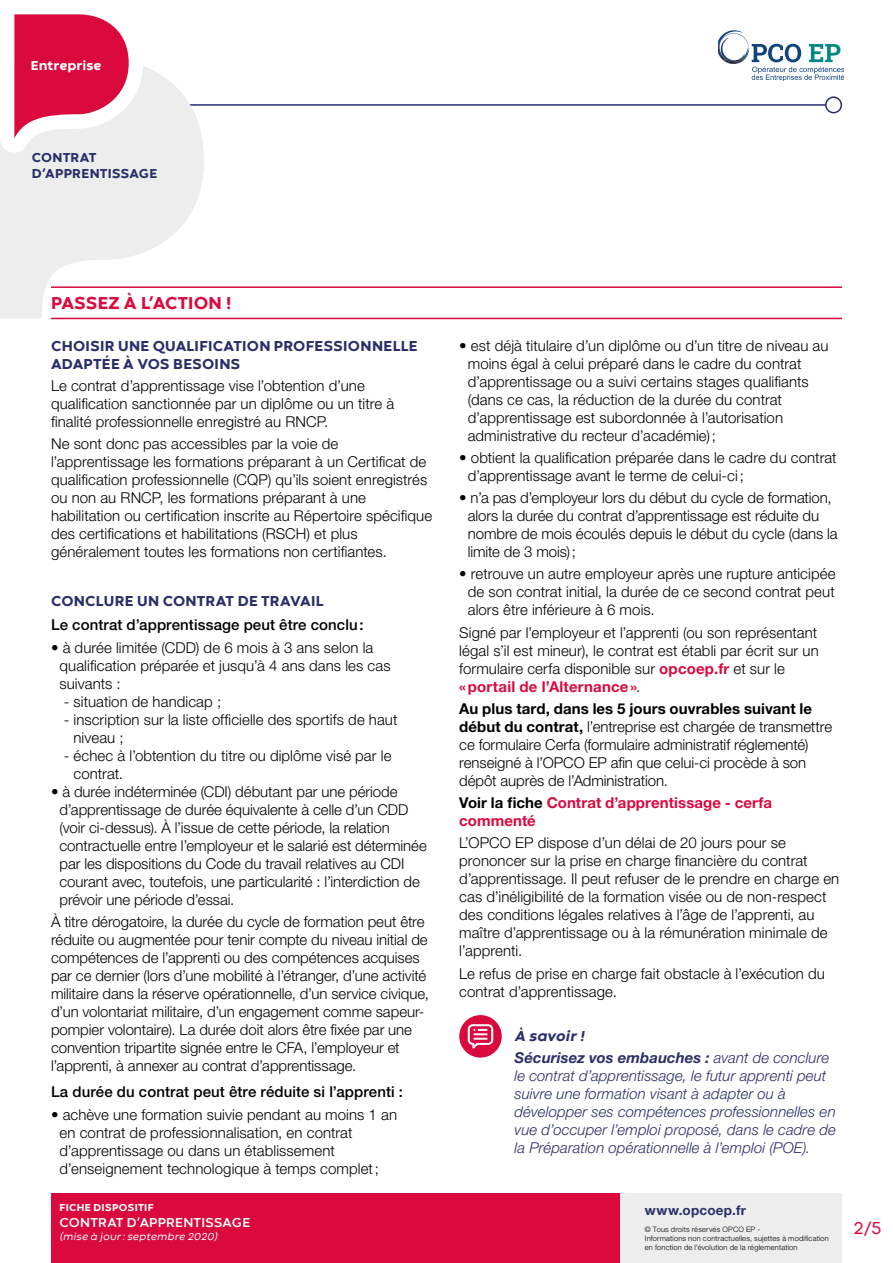
<style>
.page{position:relative;width:893px;height:1263px;background:#fff}
.page>*{position:absolute;margin:0;border:0;box-sizing:border-box;transform-origin:0 0}
.t1{font:800 18px "Codec Warm";letter-spacing:.01em;color:#da093e}
.t2{font:18px "Codec Warm";color:#da093e}
.t3{font:300 15px/18px "Helvetica Neue LT Std";letter-spacing:.005em;color:#000}
.t4{font:italic 300 15px/18px "Helvetica Neue LT Std";letter-spacing:.005em;color:#292f69}
.t5{font:500 15px "Helvetica Neue LT Std";letter-spacing:.005em;color:#000}
.t6{font:800 15px/18px "Codec Warm";letter-spacing:.02em;color:#292f69}
.t7{font:700 15px/18px "Helvetica Neue LT Std";letter-spacing:.005em;color:#da093e}
.t8{font:italic 800 15px "Codec Warm";letter-spacing:.01em;color:#292f69}
.t9{font:700 13.5px "Codec Warm";letter-spacing:.015em;color:#fff}
.t10{font:800 13.5px/16.5px "Codec Warm";letter-spacing:.015em;color:#292f69}
.t11{font:700 13.5px "Helvetica Neue LT Std";letter-spacing:.02em;color:#292f69}
.t12{font:800 13.5px "Codec Warm";color:#fff}
.t13{font:italic 10.5px "Codec Warm";letter-spacing:.02em;color:#fff}
.t14{font:800 10.5px "Codec Warm";letter-spacing:.03em;color:#fff}
.t15{font:300 7.5px/9px "Helvetica Neue LT Std";letter-spacing:.025em;color:#000}
.s1{font-weight:700;color:#da093e}
.s2{font-weight:700}
.s3{color:#000}
</style>
<div class="page">
<div style="left:51px;top:1193px;width:570px;height:70px;background:#da093e"></div>
<div style="left:621px;top:1193px;width:221px;height:70px;background:#ededed"></div>
<hr style="left:174px;top:104px;width:652px;height:2px;background:#292f69">
<svg style="left:0;top:69px;width:204px;height:249px;fill:#ededed"></svg>
<svg style="left:0;top:14px;width:150px;height:150px"></svg>
<svg style="left:718px;top:31px;width:125px;height:50px"></svg>
<div style="left:825px;top:96px;width:17px;height:17px;border:2px solid #292f69;border-radius:50%"></div>
<hr style="left:51px;top:286px;width:791px;height:2px;background:#da093e">
<hr style="left:51px;top:318px;width:791px;height:1px;background:#da093e">
<div style="left:459px;top:1015px;width:43px;height:42px;background:#da093e;border-radius:50%"></div>
<svg style="left:468px;top:1024px;width:25px;height:24px"></svg>
<p class="t12" style="left:31px;top:56px;width:72px">Entreprise</p>
<p class="t10" style="left:32px;top:150px;width:127px">CONTRAT<br>D’APPRENTISSAGE</p>
<p class="t1" style="left:51px;top:292px;width:182px">PASSEZ À L’ACTION !</p>
<p class="t6" style="left:51px;top:338px;width:368px">CHOISIR UNE QUALIFICATION PROFESSIONNELLE<br>ADAPTÉE À VOS BESOINS</p>
<p class="t3" style="left:51px;top:376px;width:345px">Le contrat d’apprentissage vise l’obtention d’une qualification sanctionnée par un diplôme ou un titre à finalité professionnelle enregistré au RNCP.</p>
<p class="t3" style="left:51px;top:434px;width:383px">Ne sont donc pas accessibles par la voie de l’apprentissage les formations préparant à un Certificat de qualification professionnelle (CQP) qu’ils soient enregistrés ou non au RNCP, les formations préparant à une habilitation ou certification inscrite au Répertoire spécifique des certifications et habilitations (RSCH) et plus généralement toutes les formations non certifiantes.</p>
<p class="t6" style="left:51px;top:593px;width:274px">CONCLURE UN CONTRAT DE TRAVAIL</p>
<p class="t5" style="left:51px;top:616px;width:314px">Le contrat d’apprentissage peut être conclu:</p>
<p class="t3" style="left:60px;top:638px;width:333px;text-indent:-9px">• à durée limitée (CDD) de 6 mois à 3 ans selon la qualification préparée et jusqu’à 4 ans dans les cas suivants :</p>
<p class="t3" style="left:64px;top:692px;width:159px">- situation de handicap ;</p>
<p class="t3" style="left:73px;top:710px;width:326px;text-indent:-10px">- inscription sur la liste officielle des sportifs de haut niveau ;</p>
<p class="t3" style="left:73px;top:746px;width:319px;text-indent:-10px">- échec à l’obtention du titre ou diplôme visé par le contrat.</p>
<p class="t3" style="left:60px;top:782px;width:369px;text-indent:-9px">• à durée indéterminée (CDI) débutant par une période d’apprentissage de durée équivalente à celle d’un CDD (voir ci-dessus). À l’issue de cette période, la relation contractuelle entre l’employeur et le salarié est déterminée par les dispositions du Code du travail relatives au CDI courant avec, toutefois, une particularité : l’interdiction de prévoir une période d’essai.</p>
<p class="t3" style="left:51px;top:912px;width:379px">À titre dérogatoire, la durée du cycle de formation peut être réduite ou augmentée pour tenir compte du niveau initial de compétences de l’apprenti ou des compétences acquises par ce dernier (lors d’une mobilité à l’étranger, d’une activité militaire dans la réserve opérationnelle, d’un service civique, d’un volontariat militaire, d’un engagement comme sapeur&shy;pompier volontaire). La durée doit alors être fixée par une convention tripartite signée entre le CFA, l’employeur et l’apprenti, à annexer au contrat d’apprentissage.</p>
<p class="t5" style="left:51px;top:1083px;width:354px">La durée du contrat peut être réduite si l’apprenti :</p>
<p class="t3" style="left:60px;top:1105px;width:339px;text-indent:-9px">• achève une formation suivie pendant au moins 1 an en contrat de professionnalisation, en contrat d’apprentissage ou dans un établissement d’enseignement technologique à temps complet;</p>
<p class="t14" style="left:60px;top:1200px;width:96px">FICHE DISPOSITIF</p>
<p class="t9" style="left:60px;top:1214px;width:192px">CONTRAT D’APPRENTISSAGE</p>
<p class="t13" style="left:60px;top:1230px;width:159px">(mise à jour: septembre 2020)</p>
<p class="t3" style="left:468px;top:336px;width:362px;text-indent:-9px">• est déjà titulaire d’un diplôme ou d’un titre de niveau au moins égal à celui préparé dans le cadre du contrat d’apprentissage ou a suivi certains stages qualifiants (dans ce cas, la réduction de la durée du contrat d’apprentissage est subordonnée à l’autorisation administrative du recteur d’académie);</p>
<p class="t3" style="left:468px;top:448px;width:370px;text-indent:-9px">• obtient la qualification préparée dans le cadre du contrat d’apprentissage avant le terme de celui-ci;</p>
<p class="t3" style="left:468px;top:488px;width:371px;text-indent:-9px">• n’a pas d’employeur lors du début du cycle de formation, alors la durée du contrat d’apprentissage est réduite du nombre de mois écoulés depuis le début du cycle (dans la limite de 3 mois);</p>
<p class="t3" style="left:468px;top:565px;width:369px;text-align:justify;text-indent:-9px">• retrouve un autre employeur après une rupture anticipée de son contrat initial, la durée de ce second contrat peut alors être inférieure à 6 mois.</p>
<p class="t3" style="left:459px;top:623px;width:361px">Signé par l’employeur et l’apprenti (ou son représentant légal s’il est mineur), le contrat est établi par écrit sur un formulaire cerfa disponible sur <span class="s1">opcoep.fr</span> et sur le <span class="s1">«portail de l’Alternance»</span>.</p>
<p class="t3" style="left:459px;top:699px;width:374px"><span class="s2">Au plus tard, dans les 5 jours ouvrables suivant le début du contrat,</span> l’entreprise est chargée de transmettre ce formulaire Cerfa (formulaire administratif réglementé) renseigné à l’OPCO EP afin que celui-ci procède à son dépôt auprès de l’Administration.</p>
<p class="t7" style="left:459px;top:793px;width:314px"><span class="s3">Voir la fiche</span> Contrat d’apprentissage - cerfa commenté</p>
<p class="t3" style="left:459px;top:834px;width:382px">L’OPCO EP dispose d’un délai de 20 jours pour se prononcer sur la prise en charge financière du contrat d’apprentissage. Il peut refuser de le prendre en charge en cas d’inéligibilité de la formation visée ou de non-respect des conditions légales relatives à l’âge de l’apprenti, au maître d’apprentissage ou à la rémunération minimale de l’apprenti.</p>
<p class="t3" style="left:459px;top:964px;width:367px">Le refus de prise en charge fait obstacle à l’exécution du contrat d’apprentissage.</p>
<p class="t8" style="left:514px;top:1026px;width:71px">À savoir !</p>
<p class="t4" style="left:514px;top:1049px;width:323px"><span class="s2">Sécurisez vos embauches :</span> avant de conclure le contrat d’apprentissage, le futur apprenti peut suivre une formation visant à adapter ou à développer ses compétences professionnelles en vue d’occuper l’emploi proposé, dans le cadre de la Préparation opérationnelle à l’emploi (POE).</p>
<p class="t11" style="left:645px;top:1202px;width:103px">www.opcoep.fr</p>
<p class="t15" style="left:645px;top:1225px;width:186px">© Tous droits réservés OPCO EP -<br>Informations non contractuelles, sujettes à modification en fonction de l’évolution de la réglementation</p>
<p class="t2" style="left:853px;top:1217px;width:30px">2/5</p>
</div>
